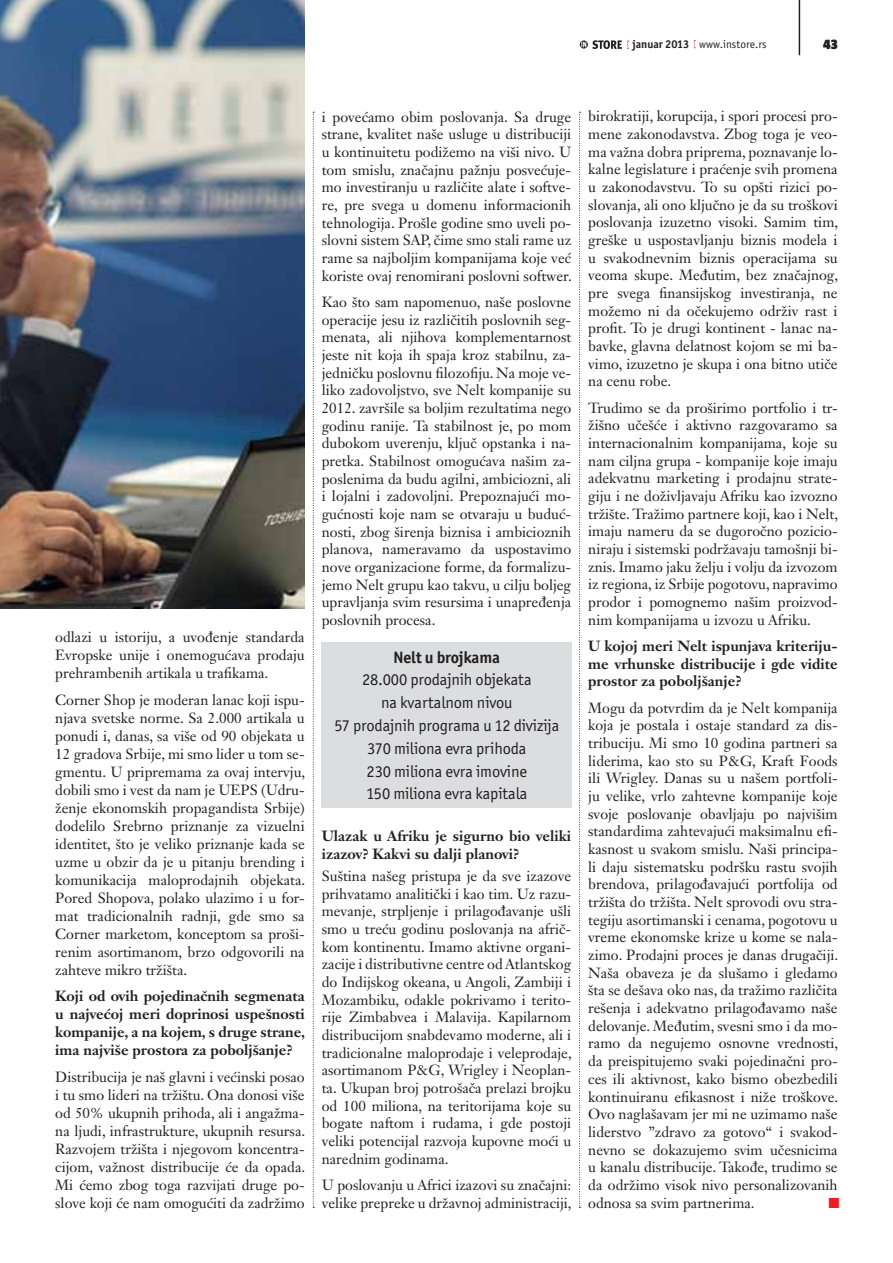
<style>
.page{position:relative;width:893px;height:1263px;background:#fff}
.page>*{position:absolute;margin:0;border:0;box-sizing:border-box;transform-origin:0 0}
.t1{font:16.5px/22.8px "Officina Sans ITCNS Book";letter-spacing:-.01em;color:#231f20;text-align:center}
.t2{font:700 16.5px "Officina Sans ITCNS Book";letter-spacing:-.01em;color:#231f20}
.t3{font:14.55px/17.7px "Janson Text NS";color:#231f20;text-align:justify}
.t4{font:700 14.55px/17.7px "Janson Text NS";color:#231f20;text-align:justify}
.t5{font:14.55px "Zapf Dingbats";color:#ed1d24}
.t6{font:900 14.25px "Taz NS";color:#231f20}
.t7{font:11.4px "Officina Sans ITCNS Book";color:#231f20}
.s1{font-weight:700}
</style>
<div class="page">
<hr style="left:799px;top:0;width:1px;height:55px;background:#231f20">
<svg style="left:580px;top:40px;width:8px;height:9px"></svg>
<svg style="left:581px;top:42px;width:5px;height:5px"></svg>
<svg style="left:592px;top:40px;width:37px;height:9px"></svg>
<svg style="left:313px;top:112px;width:1px;height:1096px"></svg>
<svg style="left:579px;top:112px;width:2px;height:1096px"></svg>
<div style="left:322px;top:642px;width:250px;height:166px;background:#dcddde"></div>
<img style="left:0;top:0;width:305px;height:608px">
<p class="t7" style="left:632px;top:38px;width:136px"><span class="s1">januar 2013</span> www.instore.rs</p>
<p class="t6" style="left:823px;top:36px;width:16px">43</p>
<p class="t3" style="left:55px;top:628px;width:251px">odlazi u istoriju, a uvođenje standarda Evropske unije i onemogućava prodaju prehrambenih artikala u trafikama.</p>
<p class="t3" style="left:55px;top:691px;width:251px">Corner Shop je moderan lanac koji ispu&shy;njava svetske norme. Sa 2.000 artikala u ponudi i, danas, sa više od 90 objekata u 12 gradova Srbije, mi smo lider u tom se&shy;gmentu. U pripremama za ovaj intervju, dobili smo i vest da nam je UEPS (Udru&shy;ženje ekonomskih propagandista Srbije) dodelilo Srebrno priznanje za vizuelni identitet, što je veliko priznanje kada se uzme u obzir da je u pitanju brending i komunikacija maloprodajnih objekata.<br>Pored Shopova, polako ulazimo i u for&shy;mat tradicionalnih radnji, gde smo sa Corner marketom, konceptom sa proši&shy;renim asortimanom, brzo odgovorili na zahteve mikro tržišta.</p>
<p class="t4" style="left:55px;top:987px;width:251px">Koji od ovih pojedinačnih segmenata u najvećoj meri doprinosi uspešnosti kompanije, a na kojem, s druge strane, ima najviše prostora za poboljšanje?</p>
<p class="t3" style="left:55px;top:1067px;width:251px">Distribucija je naš glavni i većinski posao i tu smo lideri na tržištu. Ona donosi više od 50% ukupnih prihoda, ali i angažma&shy;na ljudi, infrastrukture, ukupnih resursa.<br>Razvojem tržišta i njegovom koncentra&shy;cijom, važnost distribucije će da opada.<br>Mi ćemo zbog toga razvijati druge po&shy;slove koji će nam omogućiti da zadržimo</p>
<p class="t3" style="left:322px;top:108px;width:251px">i povećamo obim poslovanja. Sa druge strane, kvalitet naše usluge u distribuciji u kontinuitetu podižemo na viši nivo. U tom smislu, značajnu pažnju posvećuje&shy;mo investiranju u različite alate i softve&shy;re, pre svega u domenu informacionih tehnologija. Prošle godine smo uveli po&shy;slovni sistem SAP, čime smo stali rame uz rame sa najboljim kompanijama koje već koriste ovaj renomirani poslovni softwer.</p>
<p class="t3" style="left:322px;top:293px;width:251px">Kao što sam napomenuo, naše poslovne operacije jesu iz različitih poslovnih seg&shy;menata, ali njihova komplementarnost jeste nit koja ih spaja kroz stabilnu, za&shy;jedničku poslovnu filozofiju. Na moje ve&shy;liko zadovoljstvo, sve Nelt kompanije su 2012. završile sa boljim rezultatima nego godinu ranije. Ta stabilnost je, po mom dubokom uverenju, ključ opstanka i na&shy;pretka. Stabilnost omogućava našim za&shy;poslenima da budu agilni, ambiciozni, ali i lojalni i zadovoljni. Prepoznajući mo&shy;gućnosti koje nam se otvaraju u buduć&shy;nosti, zbog širenja biznisa i ambicioznih planova, nameravamo da uspostavimo nove organizacione forme, da formalizu&shy;jemo Nelt grupu kao takvu, u cilju boljeg upravljanja svim resursima i unapređenja poslovnih procesa.</p>
<p class="t2" style="left:394px;top:647px;width:108px">Nelt u brojkama</p>
<p class="t1" style="left:334px;top:668px;width:227px">28.000 prodajnih objekata<br>na kvartalnom nivou<br>57 prodajnih programa u 12 divizija<br>370 miliona evra prihoda<br>230 miliona evra imovine<br>150 miliona evra kapitala</p>
<p class="t4" style="left:322px;top:827px;width:251px">Ulazak u Afriku je sigurno bio veliki izazov? Kakvi su dalji planovi?</p>
<p class="t3" style="left:322px;top:867px;width:251px">Suština našeg pristupa je da sve izazove prihvatamo analitički i kao tim. Uz razu&shy;mevanje, strpljenje i prilagođavanje ušli smo u treću godinu poslovanja na afrič&shy;kom kontinentu. Imamo aktivne organi&shy;zacije i distributivne centre od Atlantskog do Indijskog okeana, u Angoli, Zambiji i Mozambiku, odakle pokrivamo i terito&shy;rije Zimbabvea i Malavija. Kapilarnom distribucijom snabdevamo moderne, ali i tradicionalne maloprodaje i veleprodaje, asortimanom P&amp;G, Wrigley i Neoplan&shy;ta. Ukupan broj potrošača prelazi brojku od 100 miliona, na teritorijama koje su bogate naftom i rudama, i gde postoji veliki potencijal razvoja kupovne moći u narednim godinama.</p>
<p class="t3" style="left:322px;top:1176px;width:251px">U poslovanju u Africi izazovi su značajni: velike prepreke u državnoj administraciji,</p>
<p class="t3" style="left:588px;top:107px;width:251px">birokratiji, korupcija, i spori procesi pro&shy;mene zakonodavstva. Zbog toga je veo&shy;ma važna dobra priprema, poznavanje lo&shy;kalne legislature i praćenje svih promena u zakonodavstvu. To su opšti rizici po&shy;slovanja, ali ono ključno je da su troškovi poslovanja izuzetno visoki. Samim tim, greške u uspostavljanju biznis modela i u svakodnevnim biznis operacijama su veoma skupe. Međutim, bez značajnog, pre svega finansijskog investiranja, ne možemo ni da očekujemo održiv rast i profit. To je drugi kontinent - lanac na&shy;bavke, glavna delatnost kojom se mi ba&shy;vimo, izuzetno je skupa i ona bitno utiče na cenu robe.</p>
<p class="t3" style="left:588px;top:399px;width:251px">Trudimo se da proširimo portfolio i tr&shy;žišno učešće i aktivno razgovaramo sa internacionalnim kompanijama, koje su nam ciljna grupa - kompanije koje imaju adekvatnu marketing i prodajnu strate&shy;giju i ne doživljavaju Afriku kao izvozno tržište. Tražimo partnere koji, kao i Nelt, imaju nameru da se dugoročno pozicio&shy;niraju i sistemski podržavaju tamošnji bi&shy;znis. Imamo jaku želju i volju da izvozom iz regiona, iz Srbije pogotovu, napravimo prodor i pomognemo našim proizvod&shy;nim kompanijama u izvozu u Afriku.</p>
<p class="t4" style="left:588px;top:637px;width:251px">U kojoj meri Nelt ispunjava kriteriju&shy;me vrhunske distribucije i gde vidite prostor za poboljšanje?</p>
<p class="t3" style="left:588px;top:698px;width:251px">Mogu da potvrdim da je Nelt kompanija koja je postala i ostaje standard za dis&shy;tribuciju. Mi smo 10 godina partneri sa liderima, kao sto su P&amp;G, Kraft Foods ili Wrigley. Danas su u našem portfoli&shy;ju velike, vrlo zahtevne kompanije koje svoje poslovanje obavljaju po najvišim standardima zahtevajući maksimalnu efi&shy;kasnost u svakom smislu. Naši principa&shy;li daju sistematsku podršku rastu svojih brendova, prilagođavajući portfolija od tržišta do tržišta. Nelt sprovodi ovu stra&shy;tegiju asortimanski i cenama, pogotovu u vreme ekonomske krize u kome se nala&shy;zimo. Prodajni proces je danas drugačiji.<br>Naša obaveza je da slušamo i gledamo šta se dešava oko nas, da tražimo različita rešenja i adekvatno prilagođavamo naše delovanje. Međutim, svesni smo i da mo&shy;ramo da negujemo osnovne vrednosti, da preispitujemo svaki pojedinačni pro&shy;ces ili aktivnost, kako bismo obezbedili kontinuiranu efikasnost i niže troškove.<br>Ovo naglašavam jer mi ne uzimamo naše liderstvo ”zdravo za gotovo“ i svakod&shy;nevno se dokazujemo svim učesnicima u kanalu distribucije. Takođe, trudimo se da održimo visok nivo personalizovanih odnosa sa svim partnerima.</p>
<p class="t5" style="left:828px;top:1196px;width:13px">■</p>
</div>
